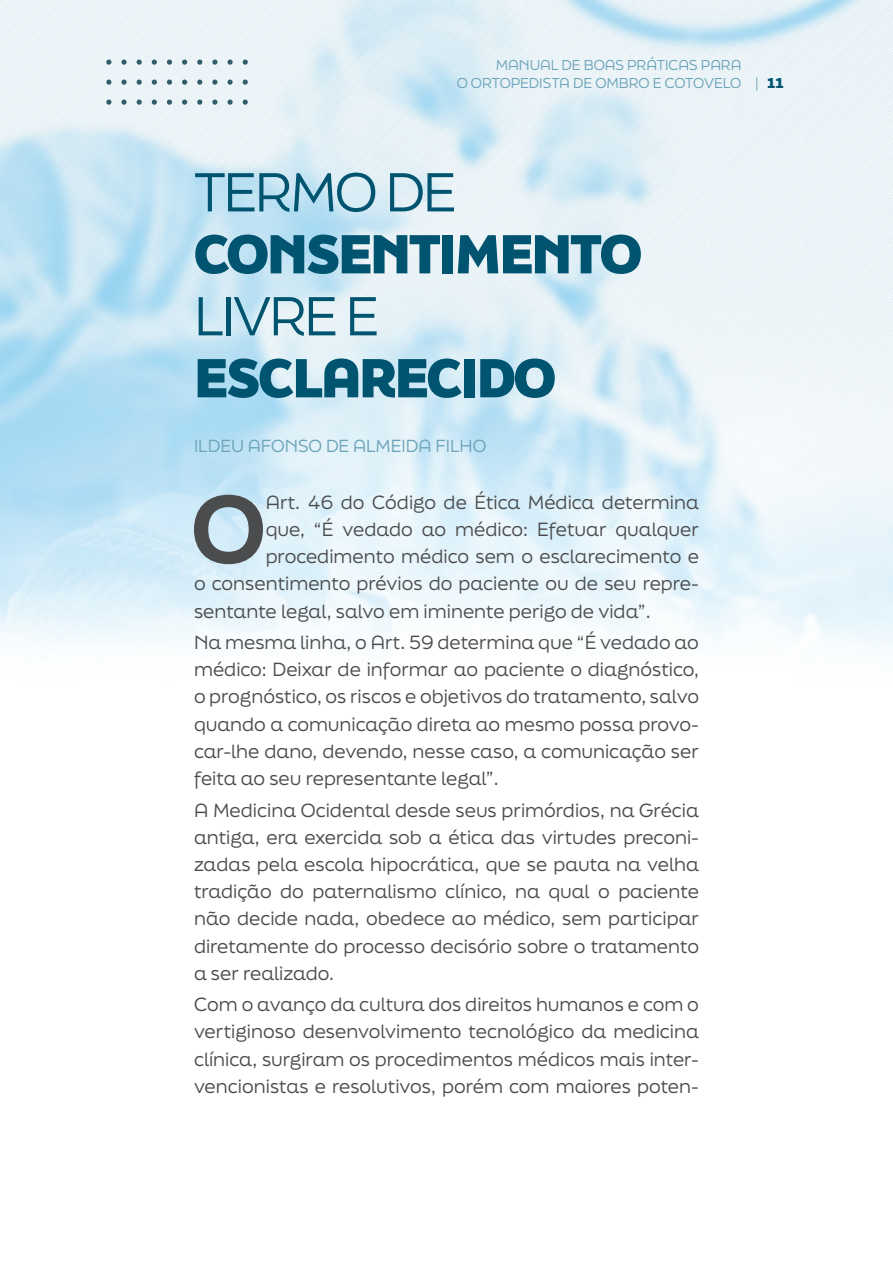
<style>
.page{position:relative;width:893px;height:1263px;background:#fff}
.page>*{position:absolute;margin:0;border:0;box-sizing:border-box;transform-origin:0 0}
.texto_corrido{font:800 90.9px "Final Six";color:#4b4c4d}
.t1{font:800 51.6px/61.9px "Final Six";letter-spacing:-.04em;color:#005470}
.texto_corrido-2{font:18px/27.2px "Final Six";color:#4b4c4d;text-align:justify}
.t2{font:16.5px "Final Six";color:#6ba3b8}
.t3{font:13.5px/18px "Final Six";color:#6ba3b8;text-align:right}
.t4{font:800 13.5px "Final Six";color:#005470}
.s1{font-weight:400;color:#6ba3b8}
.s2{font-weight:400}
</style>
<div class="page">
<img style="left:0;top:0;width:893px;height:649px">
<svg style="left:106px;top:60px;width:5px;height:5px"></svg>
<svg style="left:121px;top:60px;width:6px;height:5px"></svg>
<svg style="left:137px;top:60px;width:5px;height:5px"></svg>
<svg style="left:152px;top:60px;width:5px;height:5px"></svg>
<svg style="left:167px;top:60px;width:5px;height:5px"></svg>
<svg style="left:182px;top:60px;width:5px;height:5px"></svg>
<svg style="left:197px;top:60px;width:5px;height:5px"></svg>
<svg style="left:212px;top:60px;width:5px;height:5px"></svg>
<svg style="left:227px;top:60px;width:6px;height:5px"></svg>
<svg style="left:243px;top:60px;width:5px;height:5px"></svg>
<svg style="left:106px;top:80px;width:5px;height:5px"></svg>
<svg style="left:121px;top:80px;width:6px;height:5px"></svg>
<svg style="left:137px;top:80px;width:5px;height:5px"></svg>
<svg style="left:152px;top:80px;width:5px;height:5px"></svg>
<svg style="left:167px;top:80px;width:5px;height:5px"></svg>
<svg style="left:182px;top:80px;width:5px;height:5px"></svg>
<svg style="left:197px;top:80px;width:5px;height:5px"></svg>
<svg style="left:212px;top:80px;width:5px;height:5px"></svg>
<svg style="left:227px;top:80px;width:6px;height:5px"></svg>
<svg style="left:243px;top:80px;width:5px;height:5px"></svg>
<svg style="left:106px;top:100px;width:5px;height:5px"></svg>
<svg style="left:121px;top:100px;width:6px;height:5px"></svg>
<svg style="left:137px;top:100px;width:5px;height:5px"></svg>
<svg style="left:152px;top:100px;width:5px;height:5px"></svg>
<svg style="left:167px;top:100px;width:5px;height:5px"></svg>
<svg style="left:182px;top:100px;width:5px;height:5px"></svg>
<svg style="left:197px;top:100px;width:5px;height:5px"></svg>
<svg style="left:212px;top:100px;width:5px;height:5px"></svg>
<svg style="left:227px;top:100px;width:6px;height:5px"></svg>
<svg style="left:243px;top:100px;width:5px;height:5px"></svg>
<p class="t3" style="left:457px;top:56px;width:286px">MANUAL DE BOAS PRÁTICAS PARA<br>O ORTOPEDISTA DE OMBRO E COTOVELO</p>
<p class="t4" style="left:755px;top:73px;width:30px"><span class="s1">|</span> 11</p>
<p class="t1" style="left:194px;top:160px;width:450px"><span class="s2">TERMO DE<br></span>CONSENTIMENTO<br><span class="s2">LIVRE E<br></span>ESCLARECIDO</p>
<p class="t2" style="left:194px;top:434px;width:294px">ILDEU AFONSO DE ALMEIDA FILHO</p>
<p class="texto_corrido" style="left:191px;top:463px;width:76px">O</p>
<p class="texto_corrido-2" style="left:266px;top:488px;width:435px">Art. 46 do Código de Ética Médica determina</p>
<p class="texto_corrido-2" style="left:266px;top:515px;width:435px">que, “É vedado ao médico: Efetuar qualquer</p>
<p class="texto_corrido-2" style="left:266px;top:542px;width:435px">procedimento médico sem o esclarecimento e</p>
<p class="texto_corrido-2" style="left:194px;top:570px;width:506px">o consentimento prévios do paciente ou de seu repre-</p>
<p class="texto_corrido-2" style="left:194px;top:597px;width:458px">sentante legal, salvo em iminente perigo de vida”.</p>
<p class="texto_corrido-2" style="left:194px;top:628px;width:506px">Na mesma linha, o Art. 59 determina que “É vedado ao médico: Deixar de informar ao paciente o diagnóstico, o prognóstico, os riscos e objetivos do tratamento, salvo quando a comunicação direta ao mesmo possa provo&shy;car-lhe dano, devendo, nesse caso, a comunicação ser feita ao seu representante legal”.</p>
<p class="texto_corrido-2" style="left:194px;top:796px;width:506px">A Medicina Ocidental desde seus primórdios, na Grécia antiga, era exercida sob a ética das virtudes preconi&shy;zadas pela escola hipocrática, que se pauta na velha tradição do paternalismo clínico, na qual o paciente não decide nada, obedece ao médico, sem participar diretamente do processo decisório sobre o tratamento a ser realizado.</p>
<p class="texto_corrido-2" style="left:194px;top:990px;width:506px">Com o avanço da cultura dos direitos humanos e com o vertiginoso desenvolvimento tecnológico da medicina clínica, surgiram os procedimentos médicos mais inter&shy;vencionistas e resolutivos, porém com maiores poten-</p>
</div>
